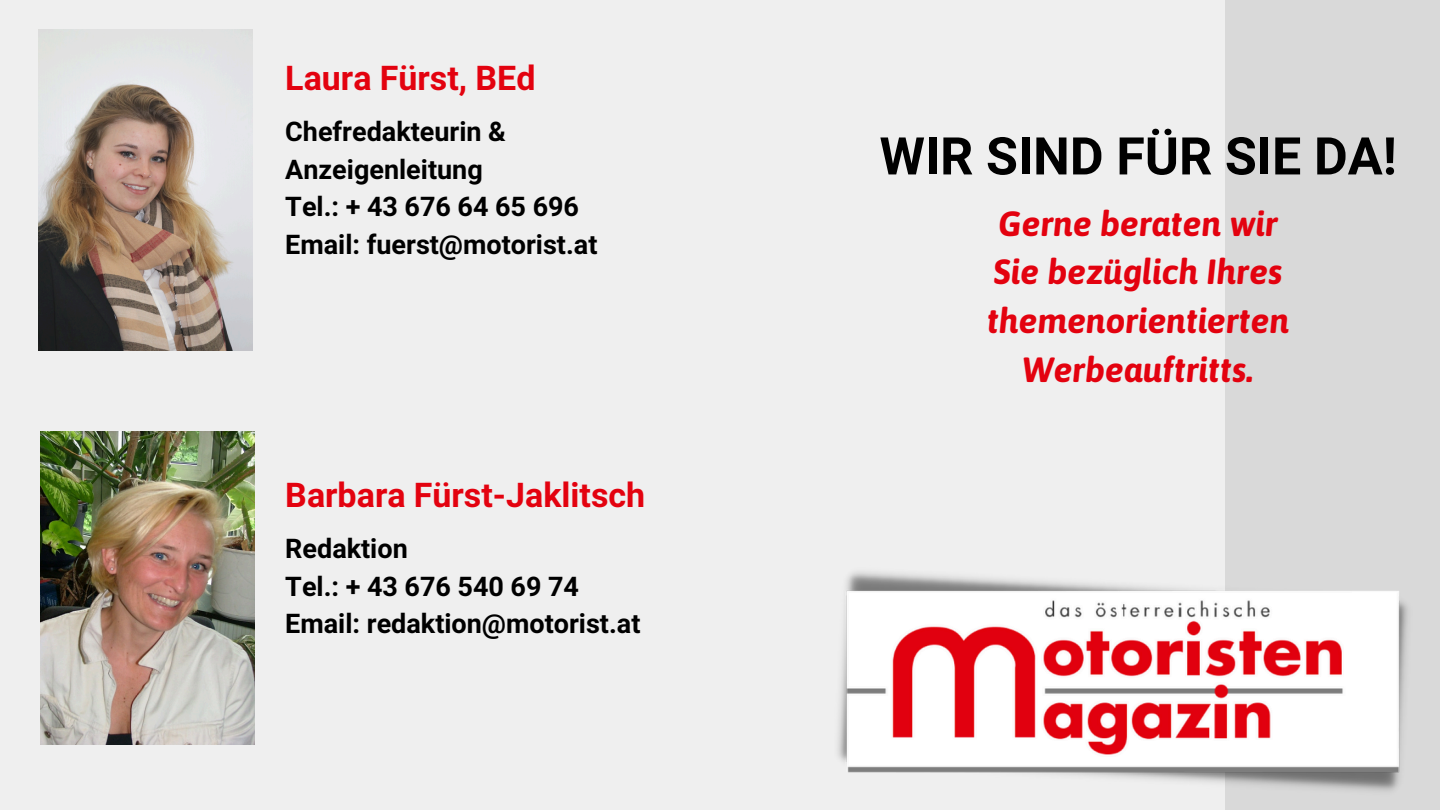
<style>
.page{position:relative;width:1440px;height:810px;background:#efefef}
.page>*{position:absolute;margin:0;border:0;box-sizing:border-box;transform-origin:0 0}
.t1{font:700 52px "Araboto";color:#000}
.t2{font:italic 700 35px/48.8px "Asap";color:#e3020f;text-align:center}
.t3{font:700 34px "Araboto";color:#e3020f}
.t4{font:700 27px/37.5px "Araboto";color:#000}
</style>
<div class="page">
<div style="left:1226px;top:0;width:214px;height:810px;background:#d9d9d9"></div>
<img style="left:38px;top:30px;width:214px;height:321px">
<img style="left:41px;top:432px;width:213px;height:313px">
<img style="left:837px;top:566px;width:571px;height:230px">
<p class="t3" style="left:285px;top:59px;width:252px">Laura Fürst, BEd</p>
<p class="t4" style="left:285px;top:114px;width:222px">Chefredakteurin &amp;<br>Anzeigenleitung</p>
<p class="t4" style="left:285px;top:189px;width:295px">Tel.: + 43 676 64 65 696</p>
<h2 class="t4" style="left:285px;top:227px;width:314px">Email: fuerst@motorist.at</h2>
<p class="t3" style="left:285px;top:475px;width:361px">Barbara Fürst-Jaklitsch</p>
<p class="t4" style="left:285px;top:531px;width:124px">Redaktion</p>
<p class="t4" style="left:285px;top:569px;width:295px">Tel.: + 43 676 540 69 74</p>
<h1 class="t4" style="left:285px;top:606px;width:357px">Email: redaktion@motorist.at</h1>
<p class="t1" style="left:879px;top:126px;width:519px">WIR SIND FÜR SIE DA!</p>
<h2 class="t2" style="left:987px;top:198px;width:304px">Gerne beraten wir<br>Sie bezüglich Ihres themenorientierten<br>Werbeauftritts.</h2>
</div>
